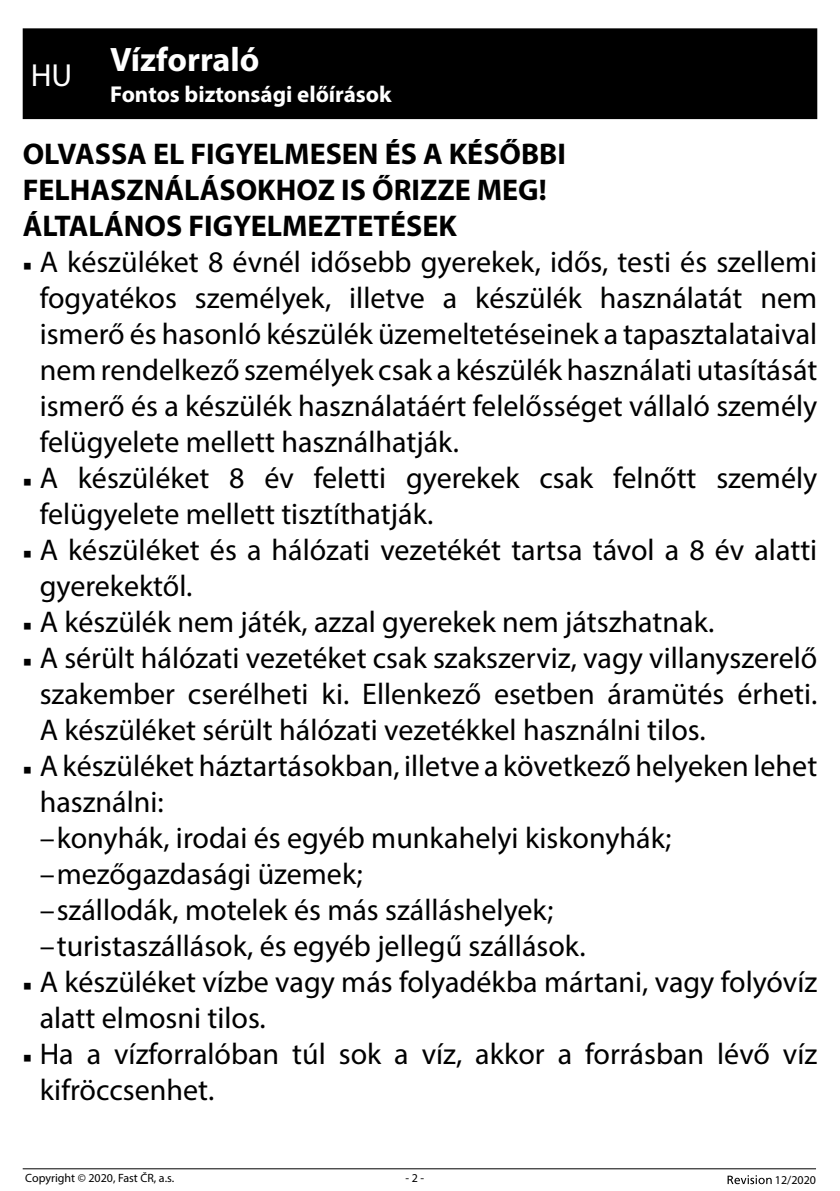
<style>
.page{position:relative;width:840px;height:1191px;background:#fff}
.page>*{position:absolute;margin:0;border:0;box-sizing:border-box;transform-origin:0 0}
.t1{font:700 34px "Myriad Pro";color:#fff}
.t2{font:30px/36px "Myriad Pro";color:#000}
.t3{font:700 30px/36px "Myriad Pro";color:#000}
.t4{font:700 23px "Myriad Pro";color:#fff}
.t5{font:12px "Myriad Pro";color:#000}
.s1{font-family:"Minion Pro";font-size:23px}
</style>
<div class="page">
<svg style="left:727px;top:1175px;width:44px;height:9px"></svg>
<hr style="left:23px;top:1168px;width:792px;height:1px;background:#000">
<div style="left:23px;top:28px;width:793px;height:91px;background:#000"></div>
<p class="t1" style="left:31px;top:37px;width:230px"><sub>HU</sub> Vízforraló</p>
<p class="t4" style="left:110px;top:79px;width:283px">Fontos biztonsági előírások</p>
<p class="t3" style="left:23px;top:135px;width:544px">OLVASSA EL FIGYELMESEN ÉS A KÉSŐBBI<br>FELHASZNÁLÁSOKHOZ IS ŐRIZZE MEG!<br>ÁLTALÁNOS FIGYELMEZTETÉSEK</p>
<p class="t2" style="left:40px;top:243px;width:778px;text-align:justify;text-indent:-17px"><span class="s1">■</span> A készüléket 8 évnél idősebb gyerekek, idős, testi és szellemi fogyatékos személyek, illetve a készülék használatát nem ismerő és hasonló készülék üzemeltetéseinek a tapasztalataival nem rendelkező személyek csak a készülék használati utasítását ismerő és a készülék használatáért felelősséget vállaló személy felügyelete mellett használhatják.</p>
<p class="t2" style="left:40px;top:459px;width:778px;text-indent:-17px"><span class="s1">■</span> A készüléket 8 év feletti gyerekek csak felnőtt személy felügyelete mellett tisztíthatják.</p>
<p class="t2" style="left:40px;top:531px;width:778px;text-indent:-17px"><span class="s1">■</span> A készüléket és a hálózati vezetékét tartsa távol a 8 év alatti gyerekektől.</p>
<p class="t2" style="left:23px;top:603px;width:692px"><span class="s1">■</span> A készülék nem játék, azzal gyerekek nem játszhatnak.</p>
<p class="t2" style="left:40px;top:639px;width:778px;text-align:justify;text-indent:-17px"><span class="s1">■</span> A sérült hálózati vezetéket csak szakszerviz, vagy villanyszerelő szakember cserélheti ki. Ellenkező esetben áramütés érheti.<br>A készüléket sérült hálózati vezetékkel használni tilos.</p>
<p class="t2" style="left:40px;top:747px;width:778px;text-indent:-17px"><span class="s1">■</span> A készüléket háztartásokban, illetve a következő helyeken lehet használni:<br>–konyhák, irodai és egyéb munkahelyi kiskonyhák; –mezőgazdasági üzemek;<br>–szállodák, motelek és más szálláshelyek;<br>–turistaszállások, és egyéb jellegű szállások.</p>
<p class="t2" style="left:40px;top:963px;width:778px;text-indent:-17px"><span class="s1">■</span> A készüléket vízbe vagy más folyadékba mártani, vagy folyóvíz alatt elmosni tilos.</p>
<p class="t2" style="left:40px;top:1035px;width:778px;text-indent:-17px"><span class="s1">■</span> Ha a vízforralóban túl sok a víz, akkor a forrásban lévő víz kifröccsenhet.</p>
<p class="t5" style="left:25px;top:1170px;width:150px">Copyright © 2020, Fast ČR, a.s.</p>
<p class="t5" style="left:405px;top:1170px;width:20px">- 2 -</p>
<p class="t5" style="left:774px;top:1172px;width:43px">12/2020</p>
</div>
